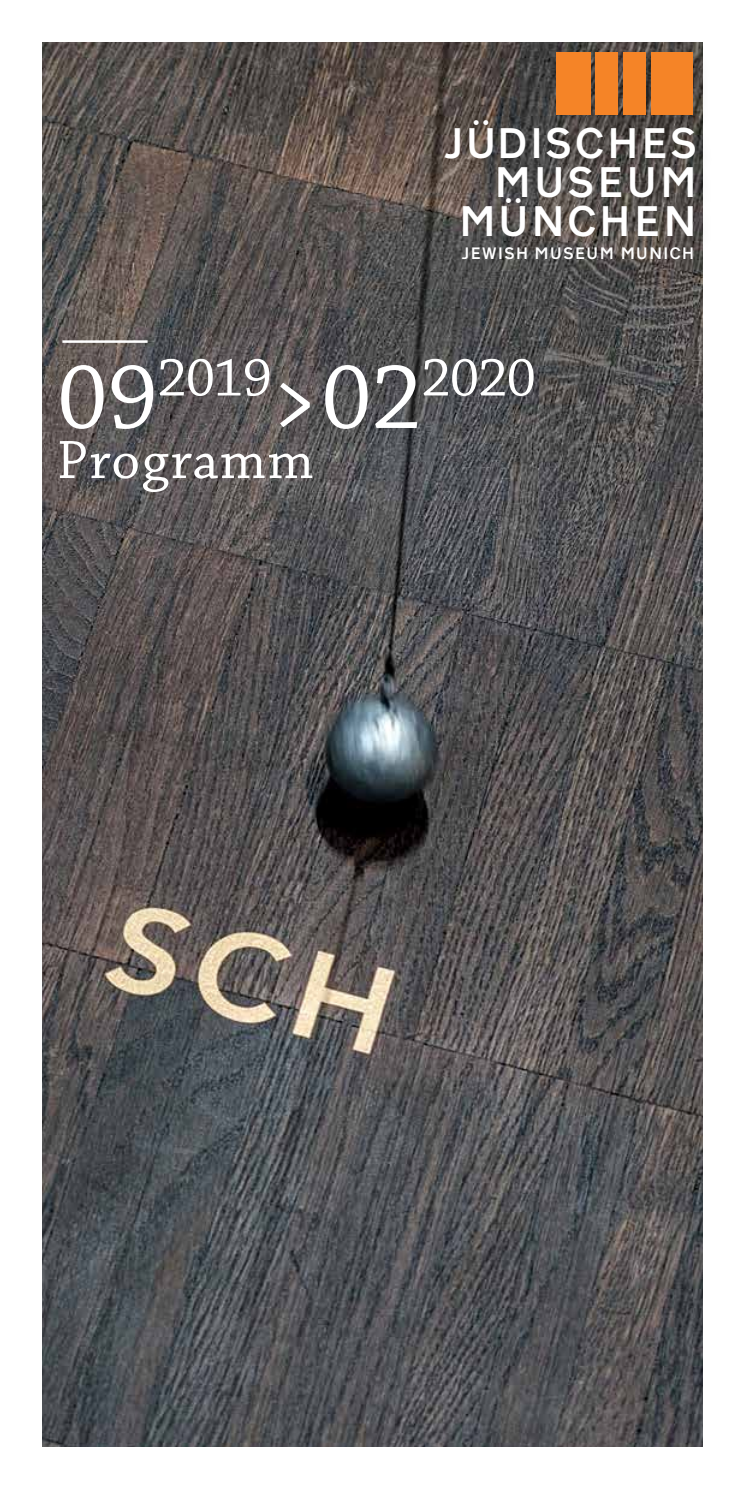
<style>
.page{position:relative;width:745px;height:1489px;background:#fff}
.page>*{position:absolute;margin:0;border:0;box-sizing:border-box;transform-origin:0 0}
.t1{font:56.75px/82.5px "Chaparral Pro";letter-spacing:.01em;color:#fff}
.t2{font:500 44.75px/38.5px "Transport D";letter-spacing:-.01em;color:#fff;text-align:right}
.t3{font:500 17.25px "Transport D";letter-spacing:.01em;color:#fff}
.s1{font-size:97.5px}
</style>
<div class="page">
<img style="left:43px;top:43px;width:659px;height:1403px">
<div style="left:439px;top:115px;width:275px;height:142px;background:#000;opacity:.1"></div>
<div style="left:550px;top:47px;width:163px;height:89px;background:#000;opacity:.08"></div>
<div style="left:650px;top:53px;width:42px;height:62px;background:#f58427"></div>
<div style="left:622px;top:53px;width:23px;height:62px;background:#f58427"></div>
<div style="left:595px;top:53px;width:23px;height:62px;background:#f58427"></div>
<div style="left:556px;top:53px;width:34px;height:62px;background:#f58427"></div>
<hr style="left:62px;top:340px;width:85px;height:3px;background:#fff">
<p class="t2" style="left:444px;top:125px;width:256px">JÜDISCHES<br>MUSEUM<br>MÜNCHEN</p>
<p class="t3" style="left:461px;top:243px;width:234px">JEWISH MUSEUM MUNICH</p>
<p class="t1" style="left:57px;top:338px;width:480px"><span class="s1">09</span>2019<span class="s1">&gt;02</span>2020<br>Programm</p>
</div>
